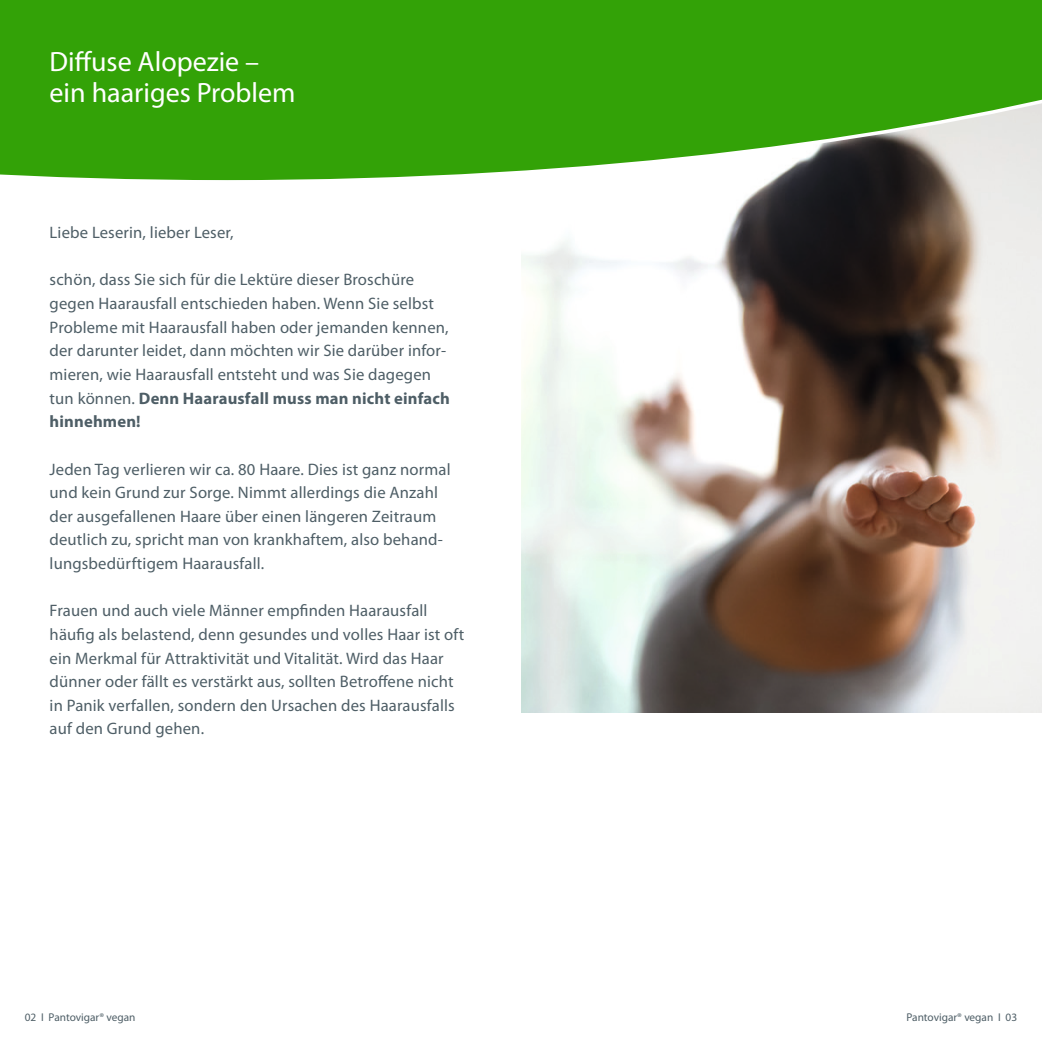
<style>
.page{position:relative;width:1042px;height:1042px;background:#fff}
.page>*{position:absolute;margin:0;border:0;box-sizing:border-box;transform-origin:0 0}
.t1{font:28px/31.5px "Myriad Pro";color:#fff}
.t2{font:16.62px/23.6px "Myriad Pro";letter-spacing:.01em;color:#4e5e66}
.t3{font:11.2px "Myriad Pro";color:#4e5e66}
.s1{font-weight:700}
</style>
<div class="page">
<img style="left:521px;top:184px;width:521px;height:528px">
<svg style="left:0;top:0;width:1042px;height:184px;background:#46a61f"></svg>
<h1 class="t1" style="left:50px;top:46px;width:247px">Diffuse Alopezie – ein haariges Problem</h1>
<p class="t2" style="left:50px;top:221px;width:186px">Liebe Leserin, lieber Leser,</p>
<p class="t2" style="left:50px;top:268px;width:402px">schön, dass Sie sich für die Lektüre dieser Broschüre gegen Haarausfall entschieden haben. Wenn Sie selbst Probleme mit Haarausfall haben oder jemanden kennen, der darunter leidet, dann möchten wir Sie darüber infor&shy;mieren, wie Haarausfall entsteht und was Sie dagegen tun können. <span class="s1">Denn Haarausfall muss man nicht einfach hinnehmen!</span></p>
<p class="t2" style="left:50px;top:457px;width:402px">Jeden Tag verlieren wir ca. 80 Haare. Dies ist ganz normal und kein Grund zur Sorge. Nimmt allerdings die Anzahl der ausgefallenen Haare über einen längeren Zeitraum deutlich zu, spricht man von krankhaftem, also behand&shy;lungsbedürftigem Haarausfall.</p>
<p class="t2" style="left:50px;top:599px;width:416px">Frauen und auch viele Männer empfinden Haarausfall häufig als belastend, denn gesundes und volles Haar ist oft ein Merkmal für Attraktivität und Vitalität. Wird das Haar dünner oder fällt es verstärkt aus, sollten Betroffene nicht in Panik verfallen, sondern den Ursachen des Haarausfalls auf den Grund gehen.</p>
<p class="t3" style="left:25px;top:1011px;width:112px">02 I Pantovigar® vegan</p>
<p class="t3" style="left:906px;top:1011px;width:112px">Pantovigar® vegan I 03</p>
</div>
